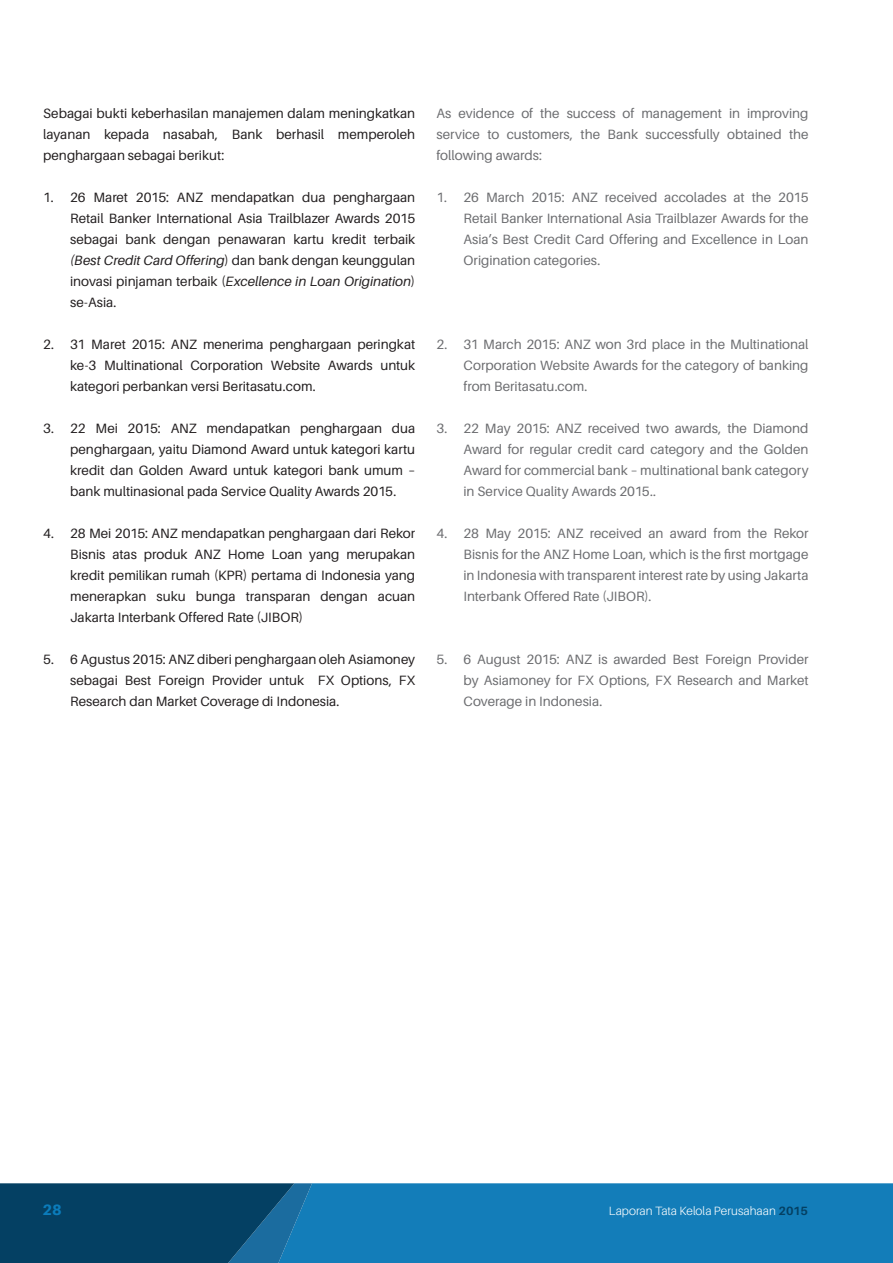
<style>
.page{position:relative;width:893px;height:1263px;background:#fff}
.page>*{position:absolute;margin:0;border:0;box-sizing:border-box;transform-origin:0 0}
.t1{font:800 15px "Aileron";color:#0b7cbb}
.t2{font:13.5px/21px "Aileron";color:#231f20;text-align:justify}
.t3{font:13.5px/21px "Aileron";color:#6c6d70;text-align:justify}
.t4{font:300 12px "Aileron";color:#fff}
.s1{font-style:italic}
.s2{font-weight:700;color:#044063}
</style>
<div class="page">
<div style="left:312px;top:1183px;width:581px;height:80px;background:#137db9"></div>
<svg style="left:0;top:1183px;width:312px;height:80px;background:#08486e"></svg>
<p class="t2" style="left:43px;top:103px;width:374px">Sebagai bukti keberhasilan manajemen dalam meningkatkan layanan kepada nasabah, Bank berhasil memperoleh penghargaan sebagai berikut:</p>
<p class="t2" style="left:70px;top:187px;width:347px;text-indent:-27px">1. 26 Maret 2015: ANZ mendapatkan dua penghargaan Retail Banker International Asia Trailblazer Awards 2015 sebagai bank dengan penawaran kartu kredit terbaik <span class="s1">(Best Credit Card Offering</span>) dan bank dengan keunggulan inovasi pinjaman terbaik (<span class="s1">Excellence in Loan Origination</span>) se-Asia.</p>
<p class="t2" style="left:70px;top:334px;width:347px;text-indent:-27px">2. 31 Maret 2015: ANZ menerima penghargaan peringkat ke-3 Multinational Corporation Website Awards untuk kategori perbankan versi Beritasatu.com.</p>
<p class="t2" style="left:70px;top:418px;width:347px;text-indent:-27px">3. 22 Mei 2015: ANZ mendapatkan penghargaan dua penghargaan, yaitu Diamond Award untuk kategori kartu kredit dan Golden Award untuk kategori bank umum – bank multinasional pada Service Quality Awards 2015.</p>
<p class="t2" style="left:70px;top:523px;width:347px;text-indent:-27px">4. 28 Mei 2015: ANZ mendapatkan penghargaan dari Rekor Bisnis atas produk ANZ Home Loan yang merupakan kredit pemilikan rumah (KPR) pertama di Indonesia yang menerapkan suku bunga transparan dengan acuan Jakarta Interbank Offered Rate (JIBOR)</p>
<p class="t2" style="left:70px;top:649px;width:347px;text-indent:-27px">5. 6 Agustus 2015: ANZ diberi penghargaan oleh Asiamoney sebagai Best Foreign Provider untuk FX Options, FX Research dan Market Coverage di Indonesia.</p>
<p class="t3" style="left:436px;top:103px;width:374px">As evidence of the success of management in improving service to customers, the Bank successfully obtained the following awards:</p>
<p class="t3" style="left:463px;top:187px;width:347px;text-indent:-27px">1. 26 March 2015: ANZ received accolades at the 2015<br>Retail Banker International Asia Trailblazer Awards for the Asia’s Best Credit Card Offering and Excellence in Loan Origination categories.</p>
<p class="t3" style="left:463px;top:334px;width:347px;text-indent:-27px">2. 31 March 2015: ANZ won 3rd place in the Multinational Corporation Website Awards for the category of banking from Beritasatu.com.</p>
<p class="t3" style="left:463px;top:418px;width:347px;text-indent:-27px">3. 22 May 2015: ANZ received two awards, the Diamond Award for regular credit card category and the Golden Award for commercial bank – multinational bank category in Service Quality Awards 2015..</p>
<p class="t3" style="left:463px;top:523px;width:347px;text-indent:-27px">4. 28 May 2015: ANZ received an award from the Rekor Bisnis for the ANZ Home Loan, which is the first mortgage in Indonesia with transparent interest rate by using Jakarta Interbank Offered Rate (JIBOR).</p>
<p class="t3" style="left:463px;top:649px;width:347px;text-indent:-27px">5. 6 August 2015: ANZ is awarded Best Foreign Provider by Asiamoney for FX Options, FX Research and Market Coverage in Indonesia.</p>
<p class="t1" style="left:43px;top:1201px;width:21px">28</p>
<p class="t4" style="left:609px;top:1204px;width:201px">Laporan Tata Kelola Perusahaan <span class="s2">2015</span></p>
</div>
